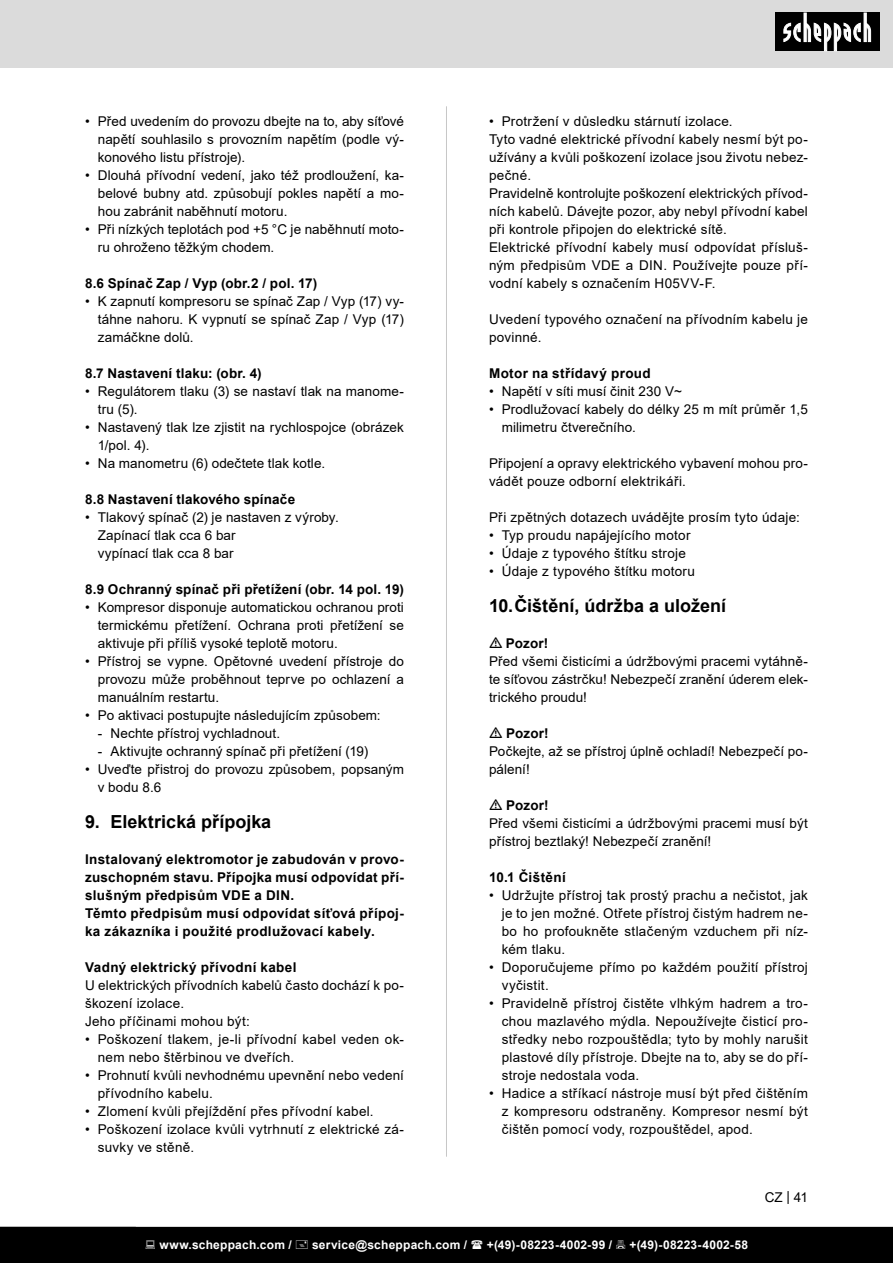
<style>
.page{position:relative;width:893px;height:1263px;background:#fff}
.page>*{position:absolute;margin:0;border:0;box-sizing:border-box;transform-origin:0 0}
.t1{font:700 18px "Arial";color:#000}
.t2{font:13.5px/18px "Arial";letter-spacing:.01em;color:#000}
.t3{font:700 13.5px/18px "Arial";letter-spacing:.02em;color:#000;text-align:justify}
.t4{font:700 12px "Arial";letter-spacing:.02em;color:#fff}
</style>
<div class="page">
<div style="left:0;top:0;width:893px;height:67px;background:#dbdbdb"></div>
<div style="left:775px;top:13px;width:105px;height:38px;background:#000"></div>
<svg style="left:783px;top:13px;width:88px;height:38px"></svg>
<hr style="left:446px;top:106px;width:1px;height:1051px;background:#c7c7c7">
<div style="left:0;top:1227px;width:893px;height:36px;background:#000"></div>
<p class="t2" style="left:98px;top:112px;width:308px;text-align:justify;text-indent:-13px">• Před uvedením do provozu dbejte na to, aby síťové napětí souhlasilo s provozním napětím (podle vý&shy;konového listu přístroje).</p>
<p class="t2" style="left:98px;top:166px;width:308px;text-align:justify;text-indent:-13px">• Dlouhá přívodní vedení, jako též prodloužení, ka&shy;belové bubny atd. způsobují pokles napětí a mo&shy;hou zabránit naběhnutí motoru.</p>
<p class="t2" style="left:98px;top:220px;width:308px;text-indent:-13px">• Při nízkých teplotách pod +5 °C je naběhnutí moto&shy;ru ohroženo těžkým chodem.</p>
<p class="t3" style="left:85px;top:274px;width:234px">8.6 Spínač Zap / Vyp (obr.2 / pol. 17)</p>
<p class="t2" style="left:98px;top:292px;width:308px;text-align:justify;text-indent:-13px">• K zapnutí kompresoru se spínač Zap / Vyp (17) vy&shy;táhne nahoru. K vypnutí se spínač Zap / Vyp (17) zamáčkne dolů.</p>
<p class="t3" style="left:85px;top:364px;width:178px">8.7 Nastavení tlaku: (obr. 4)</p>
<p class="t2" style="left:98px;top:382px;width:308px;text-indent:-13px">• Regulátorem tlaku (3) se nastaví tlak na manome&shy;tru (5).</p>
<p class="t2" style="left:98px;top:418px;width:308px;text-indent:-13px">• Nastavený tlak lze zjistit na rychlospojce (obrázek<br>1/pol. 4).</p>
<p class="t2" style="left:85px;top:454px;width:242px">• Na manometru (6) odečtete tlak kotle.</p>
<p class="t3" style="left:85px;top:490px;width:212px">8.8 Nastavení tlakového spínače</p>
<p class="t2" style="left:85px;top:508px;width:255px">• Tlakový spínač (2) je nastaven z výroby.</p>
<p class="t2" style="left:98px;top:526px;width:139px">Zapínací tlak cca 6 bar</p>
<p class="t2" style="left:98px;top:544px;width:137px">vypínací tlak cca 8 bar</p>
<p class="t3" style="left:85px;top:580px;width:320px">8.9 Ochranný spínač při přetížení (obr. 14 pol. 19)</p>
<p class="t2" style="left:98px;top:598px;width:308px;text-align:justify;text-indent:-13px">• Kompresor disponuje automatickou ochranou proti termickému přetížení. Ochrana proti přetížení se aktivuje při příliš vysoké teplotě motoru.</p>
<p class="t2" style="left:98px;top:652px;width:308px;text-align:justify;text-indent:-13px">• Přístroj se vypne. Opětovné uvedení přístroje do provozu může proběhnout teprve po ochlazení a manuálním restartu.</p>
<p class="t2" style="left:85px;top:706px;width:297px">• Po aktivaci postupujte následujícím způsobem:</p>
<p class="t2" style="left:98px;top:724px;width:184px">- Nechte přístroj vychladnout.</p>
<p class="t2" style="left:98px;top:742px;width:272px">- Aktivujte ochranný spínač při přetížení (19)</p>
<p class="t2" style="left:98px;top:760px;width:308px;text-indent:-13px">• Uveďte přistroj do provozu způsobem, popsaným v bodu 8.6</p>
<p class="t1" style="left:85px;top:809px;width:188px">9. Elektrická přípojka</p>
<p class="t3" style="left:85px;top:850px;width:320px">Instalovaný elektromotor je zabudován v provo&shy;zuschopném stavu. Přípojka musí odpovídat pří&shy;slušným předpisům VDE a DIN.</p>
<p class="t3" style="left:85px;top:904px;width:320px">Těmto předpisům musí odpovídat síťová přípoj&shy;ka zákazníka i použité prodlužovací kabely.</p>
<p class="t3" style="left:85px;top:958px;width:213px">Vadný elektrický přívodní kabel</p>
<p class="t2" style="left:85px;top:976px;width:320px">U elektrických přívodních kabelů často dochází k po&shy;škození izolace.</p>
<p class="t2" style="left:85px;top:1012px;width:166px">Jeho příčinami mohou být:</p>
<p class="t2" style="left:98px;top:1030px;width:308px;text-indent:-13px">• Poškození tlakem, je-li přívodní kabel veden ok&shy;nem nebo štěrbinou ve dveřích.</p>
<p class="t2" style="left:98px;top:1066px;width:308px;text-indent:-13px">• Prohnutí kvůli nevhodnému upevnění nebo vedení přívodního kabelu.</p>
<p class="t2" style="left:85px;top:1102px;width:290px">• Zlomení kvůli přejíždění přes přívodní kabel.</p>
<p class="t2" style="left:98px;top:1120px;width:308px;text-indent:-13px">• Poškození izolace kvůli vytrhnutí z elektrické zá&shy;suvky ve stěně.</p>
<p class="t2" style="left:489px;top:112px;width:245px">• Protržení v důsledku stárnutí izolace.</p>
<p class="t2" style="left:489px;top:130px;width:320px;text-align:justify">Tyto vadné elektrické přívodní kabely nesmí být po&shy;užívány a kvůli poškození izolace jsou životu nebez&shy;pečné.</p>
<p class="t2" style="left:489px;top:184px;width:320px;text-align:justify">Pravidelně kontrolujte poškození elektrických přívod&shy;ních kabelů. Dávejte pozor, aby nebyl přívodní kabel při kontrole připojen do elektrické sítě.</p>
<p class="t2" style="left:489px;top:238px;width:320px;text-align:justify">Elektrické přívodní kabely musí odpovídat přísluš&shy;ným předpisům VDE a DIN. Používejte pouze pří&shy;vodní kabely s označením H05VV-F.</p>
<p class="t2" style="left:489px;top:310px;width:320px">Uvedení typového označení na přívodním kabelu je povinné.</p>
<p class="t3" style="left:489px;top:364px;width:163px">Motor na střídavý proud</p>
<p class="t2" style="left:489px;top:382px;width:194px">• Napětí v síti musí činit 230 V~</p>
<p class="t2" style="left:502px;top:400px;width:308px;text-indent:-13px">• Prodlužovací kabely do délky 25 m mít průměr 1,5 milimetru čtverečního.</p>
<p class="t2" style="left:489px;top:454px;width:320px">Připojení a opravy elektrického vybavení mohou pro&shy;vádět pouze odborní elektrikáři.</p>
<p class="t2" style="left:489px;top:508px;width:312px">Při zpětných dotazech uvádějte prosím tyto údaje:</p>
<p class="t2" style="left:489px;top:526px;width:203px">• Typ proudu napájejícího motor</p>
<p class="t2" style="left:489px;top:544px;width:198px">• Údaje z typového štítku stroje</p>
<p class="t2" style="left:489px;top:562px;width:208px">• Údaje z typového štítku motoru</p>
<p class="t1" style="left:489px;top:593px;width:239px">10.Čištění, údržba a uložení</p>
<p class="t3" style="left:506px;top:634px;width:44px">Pozor!</p>
<p class="t2" style="left:489px;top:652px;width:320px;text-align:justify">Před všemi čisticími a údržbovými pracemi vytáhně&shy;te síťovou zástrčku! Nebezpečí zranění úderem elek&shy;trického proudu!</p>
<p class="t3" style="left:506px;top:724px;width:44px">Pozor!</p>
<p class="t2" style="left:489px;top:742px;width:320px">Počkejte, až se přístroj úplně ochladí! Nebezpečí po&shy;pálení!</p>
<p class="t3" style="left:506px;top:796px;width:44px">Pozor!</p>
<p class="t2" style="left:489px;top:814px;width:320px">Před všemi čisticími a údržbovými pracemi musí být přístroj beztlaký! Nebezpečí zranění!</p>
<p class="t3" style="left:489px;top:868px;width:78px">10.1 Čištění</p>
<p class="t2" style="left:502px;top:886px;width:308px;text-align:justify;text-indent:-13px">• Udržujte přístroj tak prostý prachu a nečistot, jak je to jen možné. Otřete přístroj čistým hadrem ne&shy;bo ho profoukněte stlačeným vzduchem při níz&shy;kém tlaku.</p>
<p class="t2" style="left:502px;top:958px;width:308px;text-indent:-13px">• Doporučujeme přímo po každém použití přístroj vyčistit.</p>
<p class="t2" style="left:502px;top:994px;width:308px;text-align:justify;text-indent:-13px">• Pravidelně přístroj čistěte vlhkým hadrem a tro&shy;chou mazlavého mýdla. Nepoužívejte čisticí pro&shy;středky nebo rozpouštědla; tyto by mohly narušit plastové díly přístroje. Dbejte na to, aby se do pří&shy;stroje nedostala voda.</p>
<p class="t2" style="left:502px;top:1084px;width:308px;text-align:justify;text-indent:-13px">• Hadice a stříkací nástroje musí být před čištěním z kompresoru odstraněny. Kompresor nesmí být čištěn pomocí vody, rozpouštědel, apod.</p>
<p class="t2" style="left:765px;top:1188px;width:45px">CZ | 41</p>
<p class="t4" style="left:159px;top:1236px;width:134px">www.scheppach.com /</p>
<p class="t4" style="left:312px;top:1236px;width:157px">service@scheppach.com /</p>
<p class="t4" style="left:487px;top:1236px;width:127px">+(49)-08223-4002-99 /</p>
<p class="t4" style="left:629px;top:1236px;width:120px">+(49)-08223-4002-58</p>
</div>
